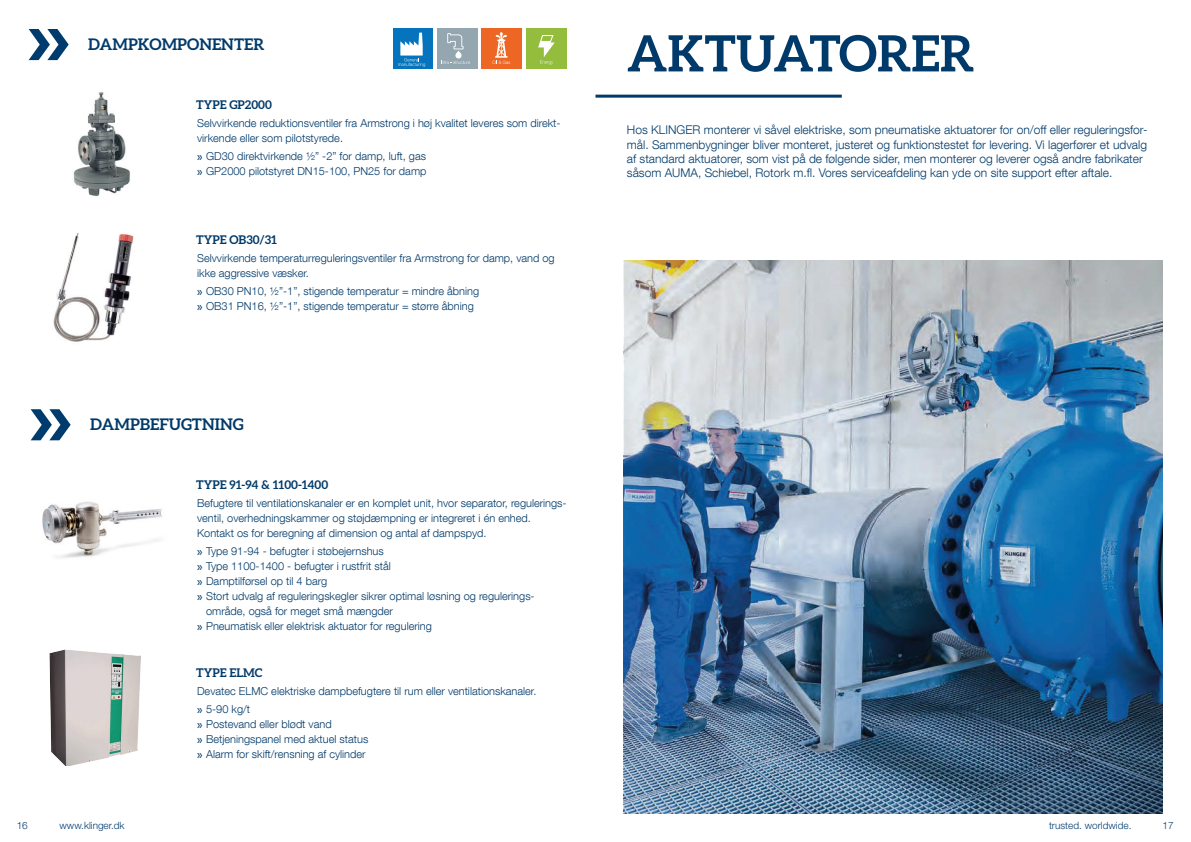
<style>
.page{position:relative;width:1191px;height:842px;background:#fff}
.page>*{position:absolute;margin:0;border:0;box-sizing:border-box;transform-origin:0 0}
.t1{font:700 70px "Gill Sans";color:#003b6e}
.t2{font:700 50px "Aleo";color:#003a6a}
.t3{font:700 16px "Aleo";color:#003a6a}
.t4{font:300 12px/14.4px "Helvetica Neue LT Com";color:#003a6a}
.t5{font:700 12px "Aleo";color:#003a6a}
.t6{font:300 11px/15px "Helvetica Neue LT Com";color:#003a6a}
.t7{font:300 10px "Helvetica Neue LT Pro";color:#003b6e}
.t8{font:300 10px "Helvetica Neue LT Pro";color:#003a6a}
.s1{font-family:"Gill Sans";font-weight:400}
</style>
<div class="page">
<img style="left:73px;top:92px;width:57px;height:104px">
<img style="left:53px;top:233px;width:81px;height:109px">
<img style="left:42px;top:501px;width:120px;height:57px">
<img style="left:49px;top:650px;width:92px;height:115px">
<div style="left:393px;top:29px;width:39px;height:40px;background:#0574bc"></div>
<div style="left:437px;top:29px;width:40px;height:40px;background:#94a6af"></div>
<svg style="left:441px;top:33px;width:29px;height:31px"></svg>
<svg style="left:398px;top:33px;width:27px;height:34px"></svg>
<div style="left:481px;top:29px;width:41px;height:40px;background:#ed6623"></div>
<svg style="left:492px;top:32px;width:18px;height:32px"></svg>
<div style="left:527px;top:29px;width:40px;height:40px;background:#94bc3d"></div>
<svg style="left:538px;top:35px;width:16px;height:30px"></svg>
<hr style="left:595px;top:95px;width:246px;height:3px;background:#003a6a">
<img style="left:624px;top:261px;width:538px;height:553px">
<h1 class="t1" style="left:28px;top:-5px;width:43px">»</h1>
<h3 class="t3" style="left:88px;top:35px;width:178px">DAMPKOMPONENTER</h3>
<p class="t5" style="left:196px;top:98px;width:77px">TYPE GP2000</p>
<p class="t6" style="left:197px;top:116px;width:365px">Selvvirkende reduktionsventiler fra Armstrong i høj kvalitet leveres som direkt&shy;virkende eller som pilotstyrede.</p>
<p class="t6" style="left:197px;top:149px;width:231px"><span class="s1">»</span> GD30 direktvirkende ½” -2” for damp, luft, gas <span class="s1">»</span> GP2000 pilotstyret DN15-100, PN25 for damp</p>
<p class="t5" style="left:196px;top:233px;width:82px">TYPE OB30/31</p>
<p class="t6" style="left:197px;top:250px;width:359px">Selvvirkende temperaturreguleringsventiler fra Armstrong for damp, vand og ikke aggressive væsker.</p>
<p class="t6" style="left:197px;top:283px;width:283px"><span class="s1">»</span> OB30 PN10, ½”-1”, stigende temperatur = mindre åbning <span class="s1">»</span> OB31 PN16, ½”-1”, stigende temperatur = større åbning</p>
<h1 class="t1" style="left:30px;top:375px;width:43px">»</h1>
<h3 class="t3" style="left:90px;top:415px;width:155px">DAMPBEFUGTNING</h3>
<p class="t5" style="left:196px;top:478px;width:134px">TYPE 91-94 &amp; 1100-1400</p>
<p class="t6" style="left:197px;top:496px;width:371px">Befugtere til ventilationskanaler er en komplet unit, hvor separator, regulerings&shy;ventil, overhedningskammer og støjdæmpning er integreret i én enhed.<br>Kontakt os for beregning af dimension og antal af dampspyd.</p>
<p class="t6" style="left:197px;top:544px;width:188px"><span class="s1">»</span> Type 91-94 - befugter i støbejernshus</p>
<p class="t6" style="left:197px;top:559px;width:195px"><span class="s1">»</span> Type 1100-1400 - befugter i rustfrit stål</p>
<p class="t6" style="left:197px;top:574px;width:132px"><span class="s1">»</span> Damptilførsel op til 4 barg</p>
<p class="t6" style="left:197px;top:589px;width:339px"><span class="s1">»</span> Stort udvalg af reguleringskegler sikrer optimal løsning og regulerings-</p>
<p class="t6" style="left:206px;top:604px;width:188px">område, også for meget små mængder</p>
<p class="t6" style="left:197px;top:619px;width:236px"><span class="s1">»</span> Pneumatisk eller elektrisk aktuator for regulering</p>
<p class="t5" style="left:196px;top:666px;width:68px">TYPE ELMC</p>
<p class="t6" style="left:197px;top:682px;width:341px;line-height:18px">Devatec ELMC elektriske dampbefugtere til rum eller ventilationskanaler. <span class="s1">»</span> 5-90 kg/t</p>
<p class="t6" style="left:197px;top:717px;width:173px"><span class="s1">»</span> Postevand eller blødt vand<br><span class="s1">»</span> Betjeningspanel med aktuel status <span class="s1">»</span> Alarm for skift/rensning af cylinder</p>
<h2 class="t2" style="left:627px;top:25px;width:349px">AKTUATORER</h2>
<p class="t4" style="left:627px;top:123px;width:522px">Hos KLINGER monterer vi såvel elektriske, som pneumatiske aktuatorer for on/off eller reguleringsfor&shy;mål. Sammenbygninger bliver monteret, justeret og funktionstestet før levering. Vi lagerfører et udvalg af standard aktuatorer, som vist på de følgende sider, men monterer og leverer også andre fabrikater såsom AUMA, Schiebel, Rotork m.fl. Vores serviceafdeling kan yde on site support efter aftale.</p>
<p class="t8" style="left:17px;top:820px;width:13px">16</p>
<p class="t7" style="left:60px;top:820px;width:67px">www.klinger.dk</p>
<p class="t7" style="left:1049px;top:820px;width:84px">trusted. worldwide.</p>
<p class="t8" style="left:1162px;top:820px;width:13px">17</p>
</div>
